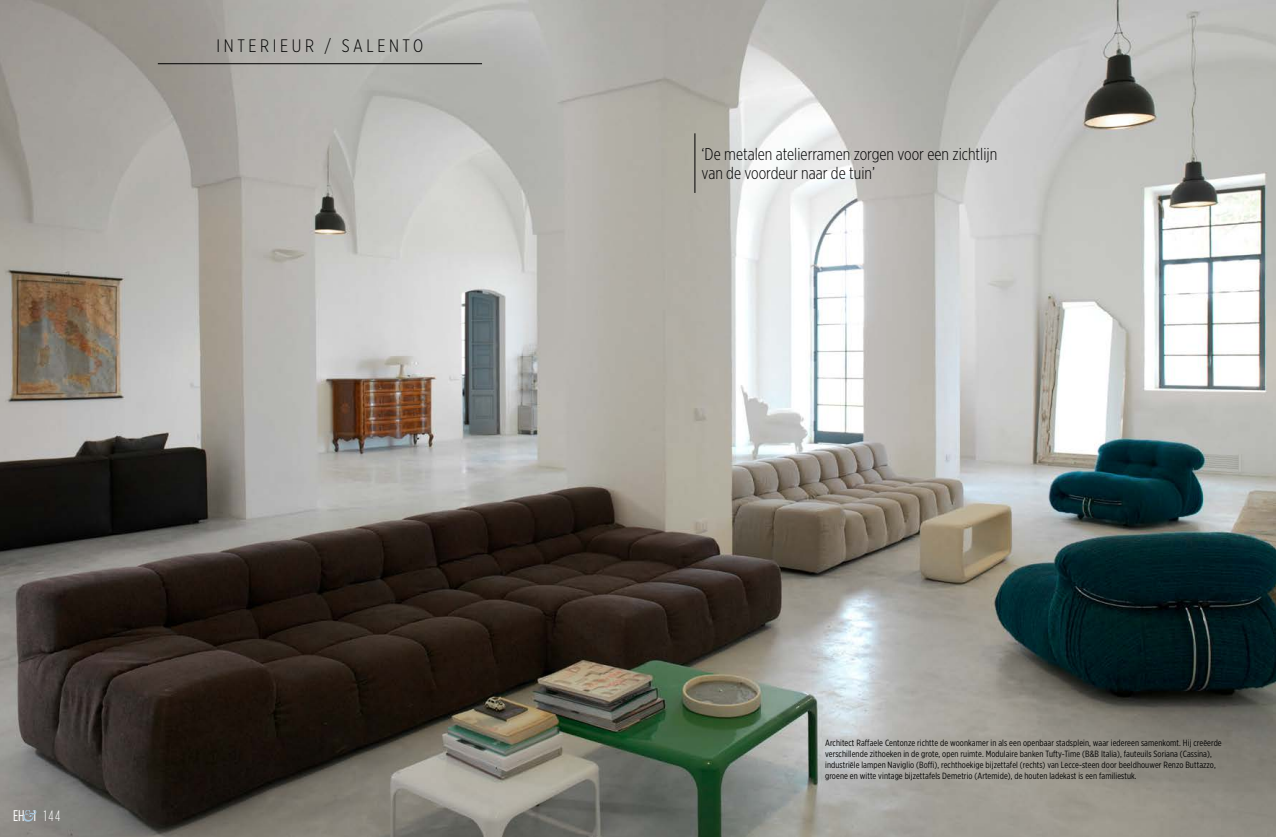
<style>
.page{position:relative;width:1276px;height:837px;background:#fff}
.page>*{position:absolute;margin:0;border:0;box-sizing:border-box;transform-origin:0 0}
.t1{font:300 18px "Gotham X Narrow";letter-spacing:.2em;color:#000}
.t2{font:300 17px/19px "Gotham X Narrow";color:#000}
.t3{font:15.4px "Gotham Condensed";color:#fff}
.t4{font:9px/11px "Gotham X Narrow";letter-spacing:.01em;color:#000}
.s1{font-weight:300;font-size:14.9px}
</style>
<div class="page">
<img style="left:0;top:0;width:1276px;height:836px">
<hr style="left:158px;top:63px;width:324px;height:1px;background:#000">
<hr style="left:694px;top:133px;width:1px;height:60px;background:#000">
<svg style="left:23px;top:810px;width:13px;height:11px"></svg>
<h1 class="t1" style="left:217px;top:35px;width:208px">INTERIEUR / SALENTO</h1>
<h3 class="t3" style="left:13px;top:806px;width:49px">EH I <span class="s1">144</span></h3>
<h2 class="t2" style="left:701px;top:145px;width:297px">‘De metalen atelierramen zorgen voor een zichtlijn van de voordeur naar de tuin’</h2>
<p class="t4" style="left:825px;top:737px;width:398px">Architect Raffaele Centonze richtte de woonkamer in als een openbaar stadsplein, waar iedereen samenkomt. Hij creëerde verschillende zithoeken in de grote, open ruimte. Modulaire banken Tufty-Time (B&amp;B Italia), fauteuils Soriana (Cassina), industriële lampen Naviglio (Boffi), rechthoekige bijzettafel (rechts) van Lecce-steen door beeldhouwer Renzo Buttazzo, groene en witte vintage bijzettafels Demetrio (Artemide), de houten ladekast is een familiestuk.</p>
</div>
